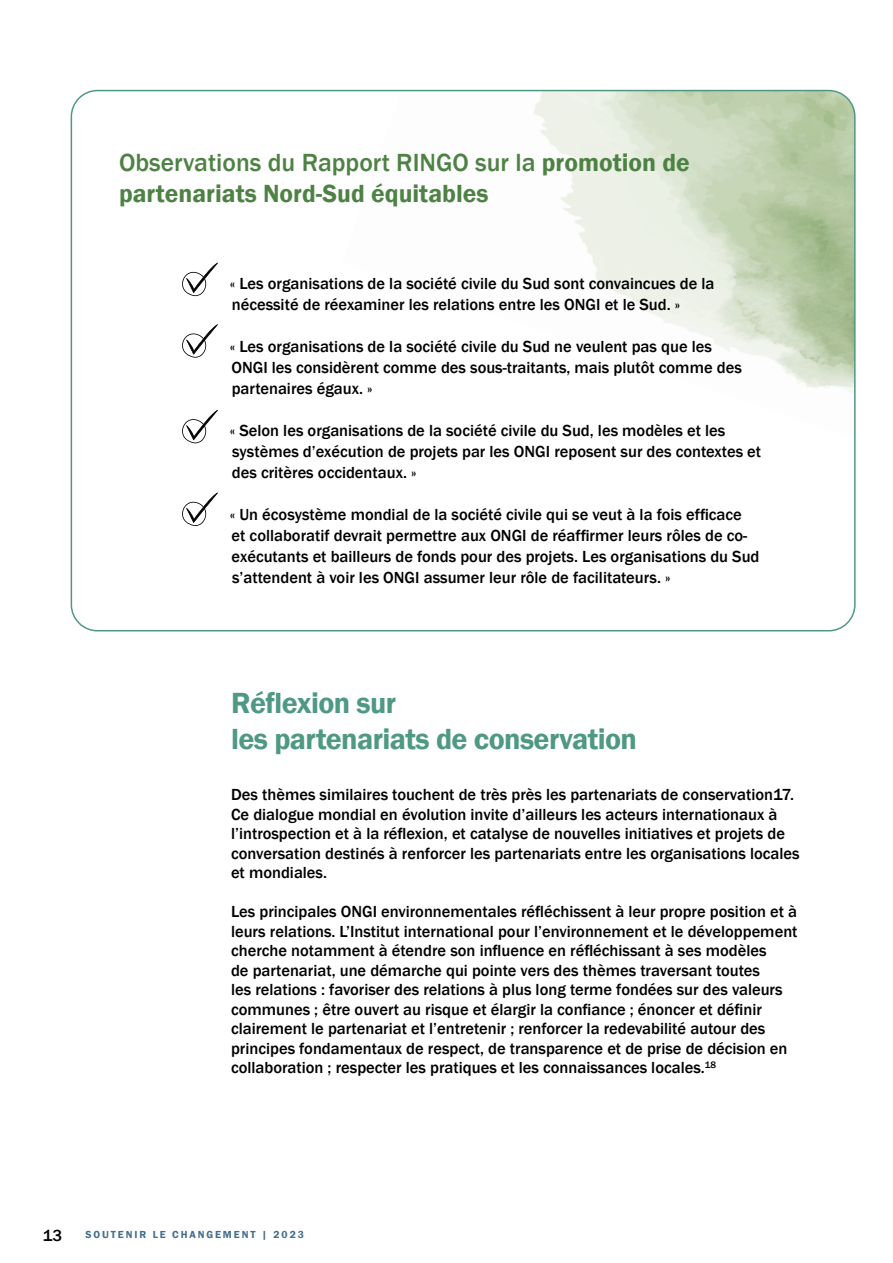
<style>
.page{position:relative;width:893px;height:1263px;background:#fff}
.page>*{position:absolute;margin:0;border:0;box-sizing:border-box;transform-origin:0 0}
.t1{font:600 30px/36px "Franklin Gothic";letter-spacing:-.02em;color:#4f9984}
.t2{font:600 25.5px/30.6px "Franklin Gothic";color:#4e8244}
.t3{font:500 16.5px/19.5px "Franklin Gothic";color:#000}
.t4{font:600 10.5px "Franklin Gothic";letter-spacing:.18em;color:#436e8c}
.s1{font-weight:500}
</style>
<div class="page">
<img style="left:740px;top:92px;width:113px;height:77px">
<img style="left:848px;top:169px;width:5px;height:21px">
<img style="left:533px;top:93px;width:100px;height:96px">
<img style="left:595px;top:116px;width:146px;height:110px">
<img style="left:702px;top:153px;width:146px;height:110px">
<img style="left:810px;top:190px;width:43px;height:110px">
<img style="left:561px;top:189px;width:34px;height:37px">
<img style="left:664px;top:263px;width:146px;height:96px">
<img style="left:772px;top:300px;width:81px;height:92px">
<svg style="left:182px;top:263px;width:36px;height:33px"></svg>
<svg style="left:182px;top:324px;width:36px;height:34px"></svg>
<svg style="left:182px;top:410px;width:36px;height:33px"></svg>
<svg style="left:182px;top:492px;width:36px;height:34px"></svg>
<h2 class="t2" style="left:119px;top:148px;width:572px"><span class="s1">Observations du Rapport RINGO sur la</span> promotion de partenariats Nord-Sud équitables</h2>
<p class="t3" style="left:230px;top:274px;width:486px;line-height:21px">« Les organisations de la société civile du Sud sont convaincues de la nécessité de réexaminer les relations entre les ONGI et le Sud. »</p>
<p class="t3" style="left:230px;top:337px;width:513px;line-height:21px">« Les organisations de la société civile du Sud ne veulent pas que les<br>ONGI les considèrent comme des sous-traitants, mais plutôt comme des partenaires égaux. »</p>
<p class="t3" style="left:230px;top:421px;width:533px;line-height:21px">« Selon les organisations de la société civile du Sud, les modèles et les systèmes d’exécution de projets par les ONGI reposent sur des contextes et des critères occidentaux. »</p>
<p class="t3" style="left:230px;top:505px;width:531px;line-height:21px">« Un écosystème mondial de la société civile qui se veut à la fois efficace et collaboratif devrait permettre aux ONGI de réaffirmer leurs rôles de co&shy;exécutants et bailleurs de fonds pour des projets. Les organisations du Sud s’attendent à voir les ONGI assumer leur rôle de facilitateurs. »</p>
<h1 class="t1" style="left:231px;top:685px;width:407px">Réflexion sur<br>les partenariats de conservation</h1>
<p class="t3" style="left:231px;top:785px;width:570px">Des thèmes similaires touchent de très près les partenariats de conservation17.<br>Ce dialogue mondial en évolution invite d’ailleurs les acteurs internationaux à l’introspection et à la réflexion, et catalyse de nouvelles initiatives et projets de conversation destinés à renforcer les partenariats entre les organisations locales et mondiales.</p>
<p class="t3" style="left:231px;top:902px;width:568px">Les principales ONGI environnementales réfléchissent à leur propre position et à leurs relations. L’Institut international pour l’environnement et le développement cherche notamment à étendre son influence en réfléchissant à ses modèles<br>de partenariat, une démarche qui pointe vers des thèmes traversant toutes<br>les relations : favoriser des relations à plus long terme fondées sur des valeurs communes ; être ouvert au risque et élargir la confiance ; énoncer et définir clairement le partenariat et l’entretenir ; renforcer la redevabilité autour des principes fondamentaux de respect, de transparence et de prise de décision en collaboration ; respecter les pratiques et les connaissances locales.<sup>18</sup></p>
<p class="t3" style="left:43px;top:1225px;width:21px">13</p>
<p class="t4" style="left:86px;top:1228px;width:220px">SOUTENIR LE CHANGEMENT | 2023</p>
</div>
